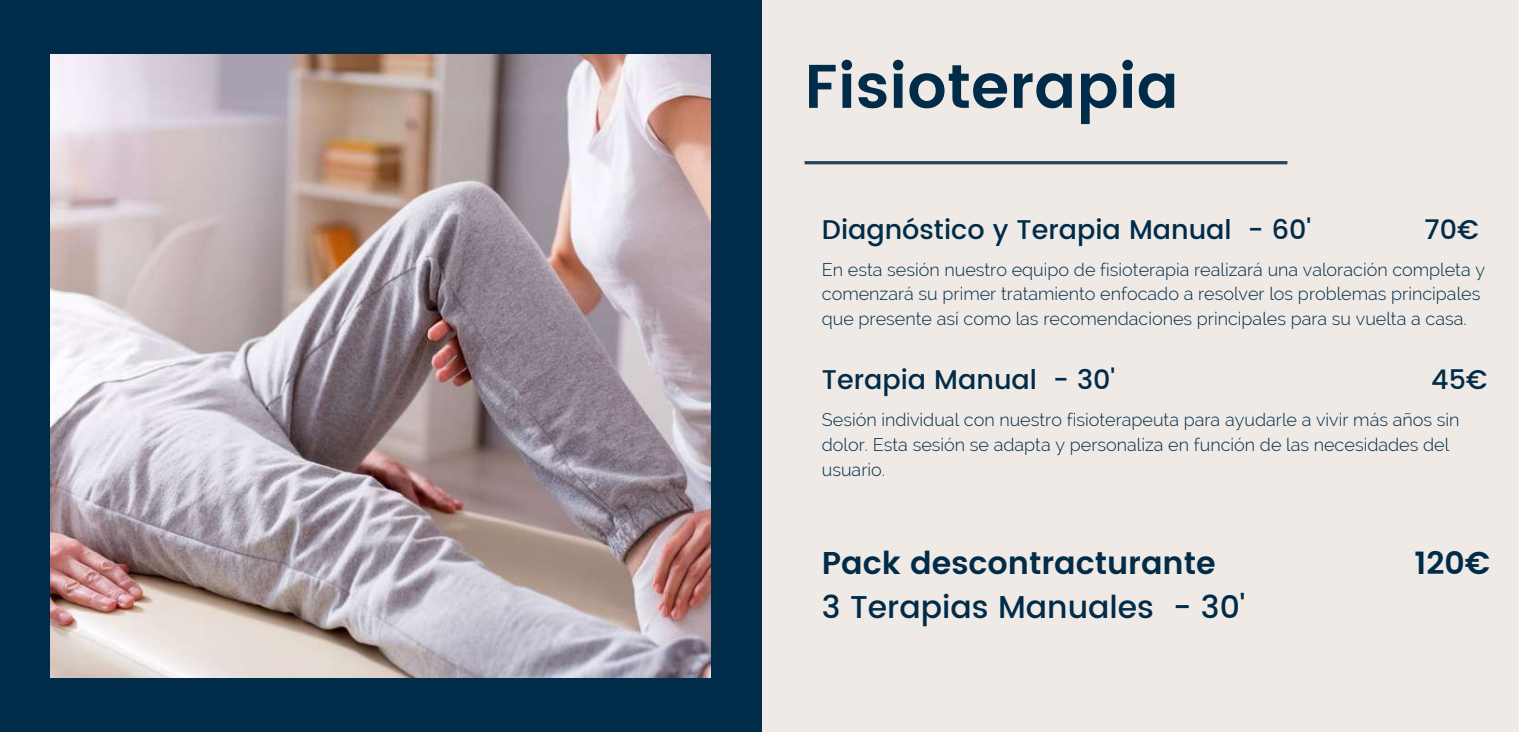
<style>
.page{position:relative;width:1519px;height:732px;background:#fff}
.page>*{position:absolute;margin:0;border:0;box-sizing:border-box;transform-origin:0 0}
.t1{font:600 61.5px "Poppins";color:#002b49}
.t2{font:600 31.5px "Poppins";color:#002b49}
.t3{font:500 31.5px "Poppins";color:#002b49}
.t4{font:500 27px "Poppins";color:#002b49}
.t5{font:300 18px/24.8px "Raleway";color:#002b49}
</style>
<div class="page">
<div style="left:0;top:0;width:1519px;height:731px;background:#efeae5"></div>
<div style="left:0;top:0;width:761px;height:731px;background:#002b49"></div>
<img style="left:50px;top:55px;width:660px;height:622px">
<svg style="left:804px;top:161px;width:483px;height:3px"></svg>
<h1 class="t1" style="left:804px;top:51px;width:376px">Fisioterapia</h1>
<h3 class="t4" style="left:822px;top:213px;width:491px">Diagnóstico y Terapia Manual - 60'</h3>
<h3 class="t4" style="left:1424px;top:213px;width:56px">70€</h3>
<p class="t5" style="left:822px;top:256px;width:665px">En esta sesión nuestro equipo de fisioterapia realizará una valoración completa y comenzará su primer tratamiento enfocado a resolver los problemas principales que presente así como las recomendaciones principales para su vuelta a casa.</p>
<h3 class="t4" style="left:822px;top:364px;width:295px">Terapia Manual - 30'</h3>
<h3 class="t4" style="left:1431px;top:364px;width:58px">45€</h3>
<p class="t5" style="left:822px;top:407px;width:639px">Sesión individual con nuestro fisioterapeuta para ayudarle a vivir más años sin dolor. Esta sesión se adapta y personaliza en función de las necesidades del usuario.</p>
<h2 class="t2" style="left:822px;top:544px;width:395px">Pack descontracturante</h2>
<h2 class="t2" style="left:1414px;top:544px;width:77px">120€</h2>
<h2 class="t3" style="left:822px;top:588px;width:425px">3 Terapias Manuales - 30'</h2>
</div>
